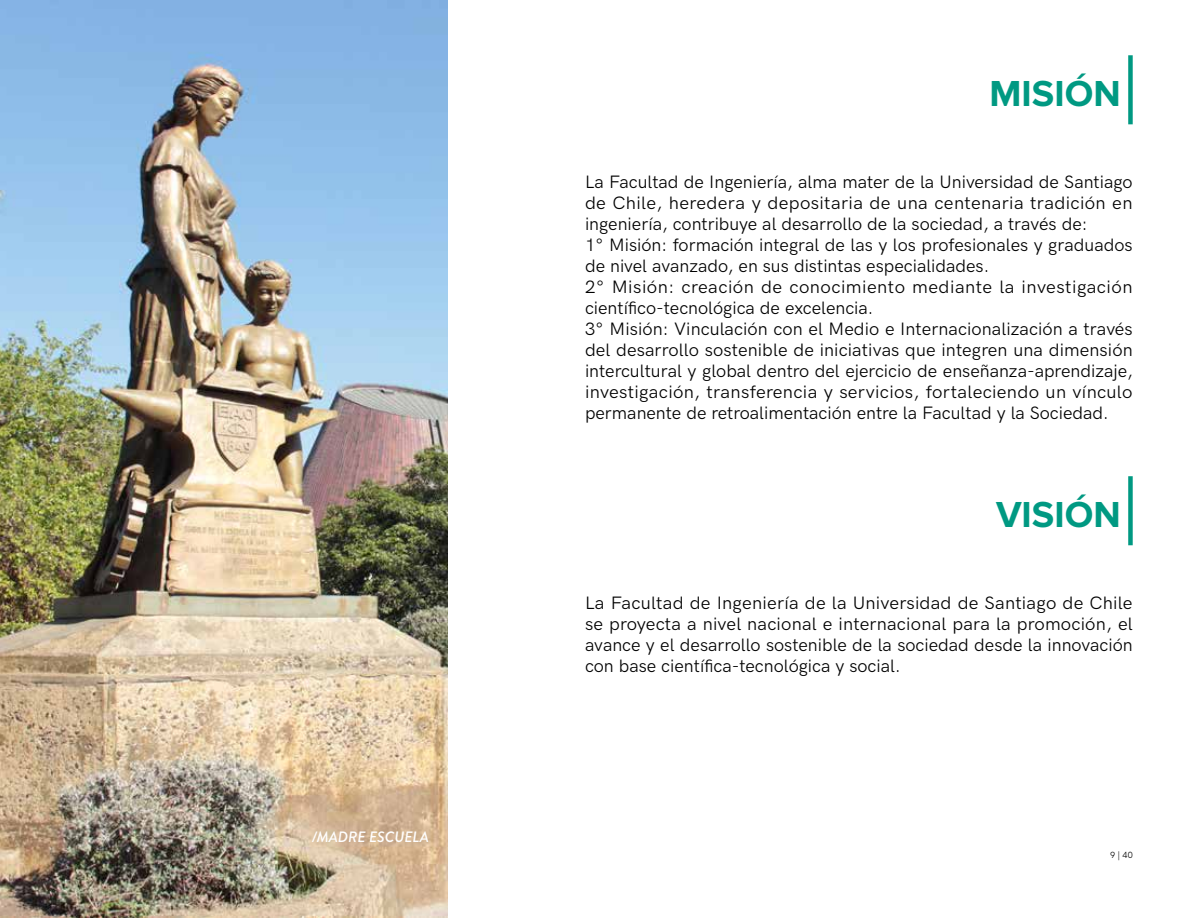
<style>
.page{position:relative;width:1188px;height:918px;background:#fff}
.page>*{position:absolute;margin:0;border:0;box-sizing:border-box;transform-origin:0 0}
.t1{font:700 37.5px "Proxima Nova";color:#009982}
.t2{font:18px/21px "HK Grotesk";color:#000}
.t3{font:italic 500 15px "Brandon Grotesque";color:#fff}
.t4{font:9px "HK Grotesk";color:#000}
</style>
<div class="page">
<div style="left:1128px;top:55px;width:5px;height:69px;background:#009982"></div>
<img style="left:0;top:0;width:448px;height:918px">
<div style="left:1128px;top:476px;width:5px;height:69px;background:#009982"></div>
<p class="t3" style="left:312px;top:827px;width:118px">/MADRE ESCUELA</p>
<h1 class="t1" style="left:990px;top:72px;width:133px">MISIÓN</h1>
<p class="t2" style="left:585px;top:170px;width:549px">La Facultad de Ingeniería, alma mater de la Universidad de Santiago de Chile, heredera y depositaria de una centenaria tradición en ingeniería, contribuye al desarrollo de la sociedad, a través de:<br>1° Misión: formación integral de las y los profesionales y graduados de nivel avanzado, en sus distintas especialidades.<br>2° Misión: creación de conocimiento mediante la investigación científico-tecnológica de excelencia.<br>3° Misión: Vinculación con el Medio e Internacionalización a través del desarrollo sostenible de iniciativas que integren una dimensión intercultural y global dentro del ejercicio de enseñanza-aprendizaje, investigación, transferencia y servicios, fortaleciendo un vínculo permanente de retroalimentación entre la Facultad y la Sociedad.</p>
<h1 class="t1" style="left:996px;top:493px;width:126px">VISIÓN</h1>
<p class="t2" style="left:585px;top:591px;width:549px;text-align:justify">La Facultad de Ingeniería de la Universidad de Santiago de Chile se proyecta a nivel nacional e internacional para la promoción, el avance y el desarrollo sostenible de la sociedad desde la innovación con base científica-tecnológica y social.</p>
<p class="t4" style="left:1110px;top:848px;width:24px">9 | 40</p>
</div>
